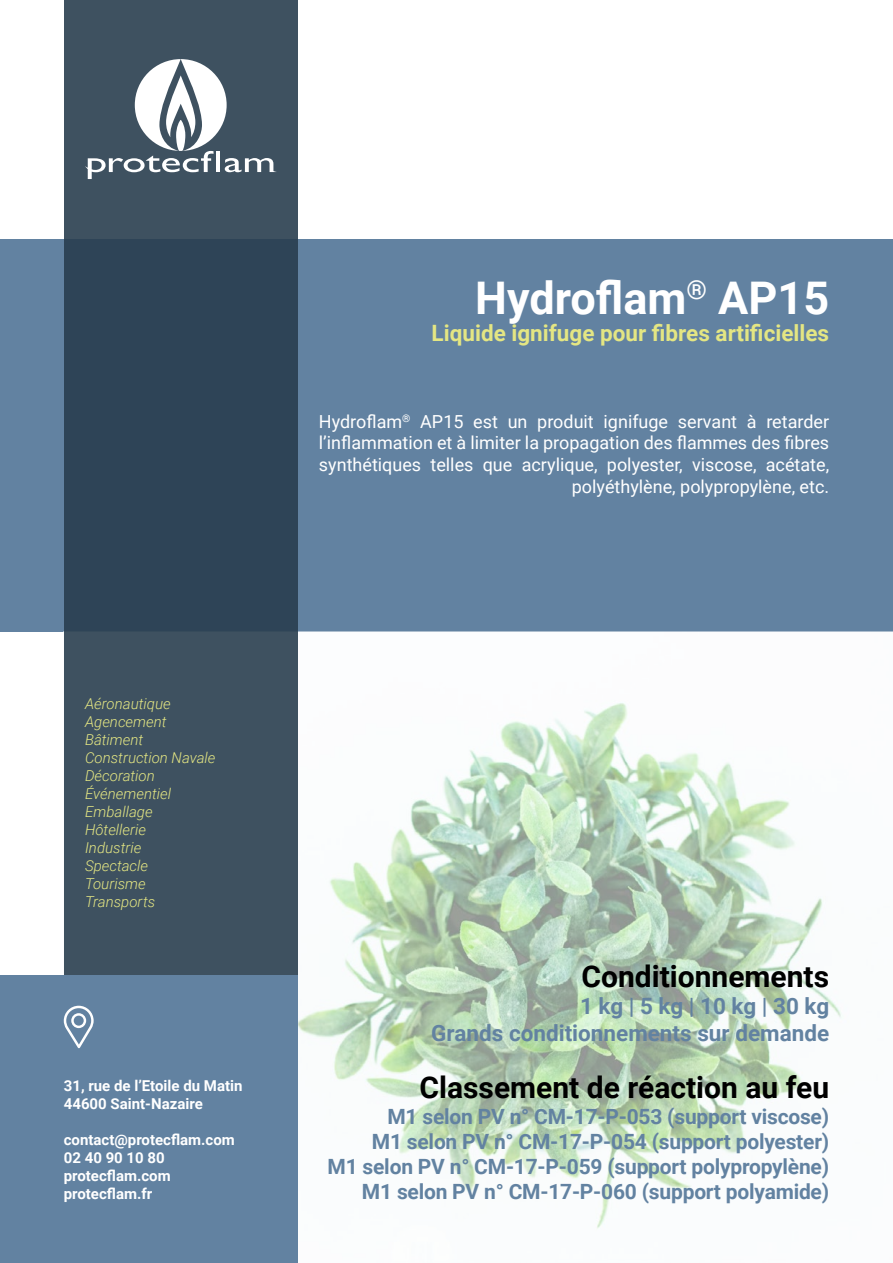
<style>
.page{position:relative;width:893px;height:1263px;background:#fff}
.page>*{position:absolute;margin:0;border:0;box-sizing:border-box;transform-origin:0 0}
.t1{font:700 45px "Roboto";color:#fff}
.t2{font:700 30px "Roboto";color:#000}
.t3{font:700 22.5px/27px "Roboto";color:#6282a1;text-align:right}
.t4{font:700 22.5px "Roboto";color:#e4e683}
.t5{font:700 21px/25.2px "Roboto";letter-spacing:-.01em;color:#6282a1;text-align:right}
.t6{font:18px/21.6px "Roboto";color:#fff;text-align:right}
.t7{font:italic 300 15px/18px "Roboto";color:#e4e683}
.t8{font:700 15px/18px "Roboto";color:#fff}
</style>
<div class="page">
<div style="left:0;top:238px;width:893px;height:393px;background:#6282a1"></div>
<img style="left:298px;top:631px;width:595px;height:598px">
<div style="left:64px;top:0;width:234px;height:976px;background:linear-gradient(to right,#374b5c,#374b5c)"></div>
<svg style="left:85px;top:59px;width:191px;height:120px"></svg>
<div style="left:0;top:976px;width:298px;height:287px;background:#6282a1"></div>
<svg style="left:64px;top:1006px;width:30px;height:42px"></svg>
<h1 class="t1" style="left:475px;top:267px;width:355px">Hydroflam<sup>®</sup> AP15</h1>
<p class="t4" style="left:432px;top:318px;width:399px">Liquide ignifuge pour fibres artificielles</p>
<p class="t6" style="left:319px;top:410px;width:512px">Hydroflam<sup>®</sup> AP15 est un produit ignifuge servant à retarder l’inflammation et à limiter la propagation des flammes des fibres synthétiques telles que acrylique, polyester, viscose, acétate, polyéthylène, polypropylène, etc.</p>
<p class="t7" style="left:85px;top:694px;width:132px">Aéronautique<br>Agencement<br>Bâtiment<br>Construction Navale<br>Décoration<br>Événementiel<br>Emballage<br>Hôtellerie<br>Industrie<br>Spectacle<br>Tourisme<br>Transports</p>
<p class="t8" style="left:64px;top:1076px;width:180px">31, rue de l’Etoile du Matin<br>44600 Saint-Nazaire</p>
<p class="t8" style="left:64px;top:1130px;width:173px">contact@protecflam.com<br>02 40 90 10 80 protecflam.com protecflam.fr</p>
<h2 class="t2" style="left:581px;top:955px;width:249px">Conditionnements</h2>
<p class="t3" style="left:431px;top:991px;width:399px">1 kg | 5 kg | 10 kg | 30 kg<br>Grands conditionnements sur demande</p>
<h2 class="t2" style="left:420px;top:1067px;width:411px">Classement de réaction au feu</h2>
<p class="t5" style="left:328px;top:1103px;width:503px">M1 selon PV n° CM-17-P-053 (support viscose)<br>M1 selon PV n° CM-17-P-054 (support polyester)<br>M1 selon PV n° CM-17-P-059 (support polypropylène)<br>M1 selon PV n° CM-17-P-060 (support polyamide)</p>
</div>
